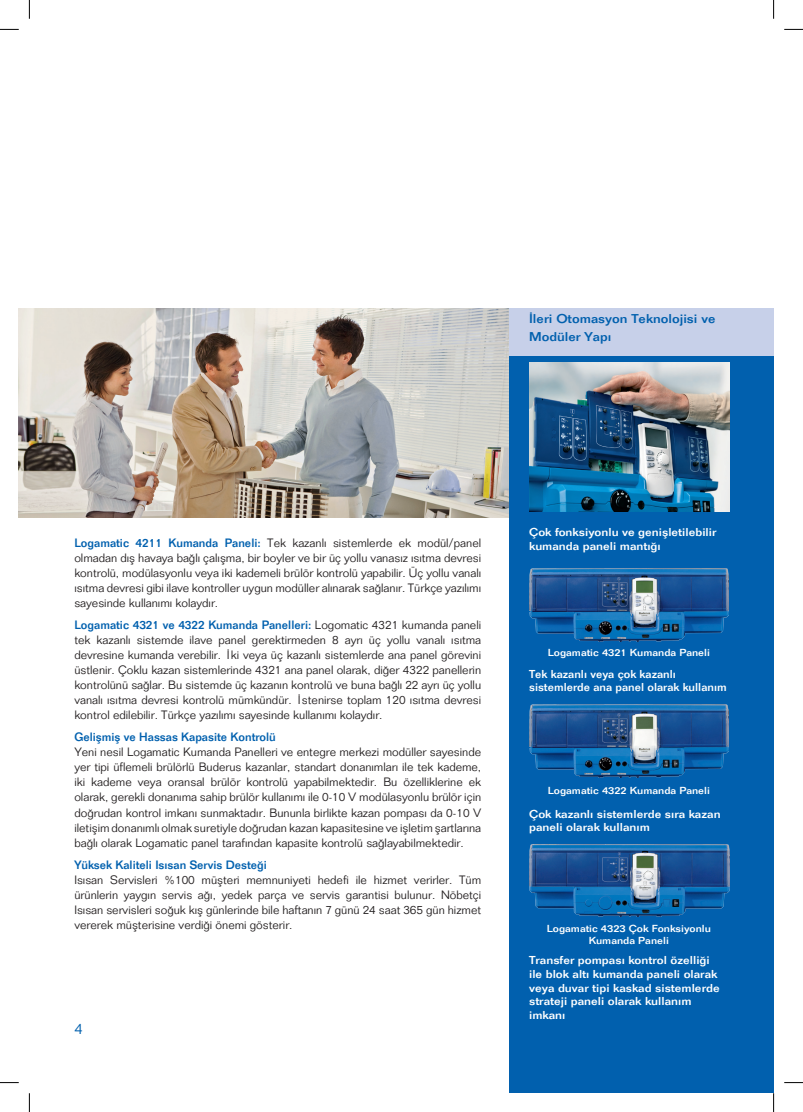
<style>
.page{position:relative;width:803px;height:1112px;background:#fff}
.page>*{position:absolute;margin:0;border:0;box-sizing:border-box;transform-origin:0 0}
.t1{font:300 15px "Folio";color:#0160ae}
.Table_body{font:500 12.5px/17.5px "Folio";color:#0160ae;scale:1.11 1}
.t2{font:300 11.88px/15px "Folio";color:#231f20;text-align:justify}
.t3{font:500 11.88px "Folio";color:#0160ae}
.Table_body-2{font:500 11.25px/13.8px "Folio";color:#fff;scale:1.11 1}
.Table_body-3{font:500 11.25px/13.8px "Folio";color:#fff;scale:1.05 1}
.Table_body-4{font:500 10px/12.5px "Folio";color:#fff;text-align:center;scale:1.11 1}
.s1{font-weight:500;color:#0160ae}
</style>
<div class="page">
<div style="left:509px;top:356px;width:264px;height:736px;background:#0160ae"></div>
<div style="left:509px;top:308px;width:264px;height:48px;background:#c7d0e9"></div>
<img style="left:529px;top:362px;width:200px;height:150px">
<img style="left:19px;top:308px;width:490px;height:209px">
<img style="left:529px;top:568px;width:199px;height:73px">
<img style="left:529px;top:704px;width:199px;height:73px">
<img style="left:529px;top:844px;width:200px;height:72px">
<svg style="left:0;top:29px;width:19px;height:1px"></svg>
<svg style="left:784px;top:29px;width:19px;height:1px"></svg>
<svg style="left:0;top:1082px;width:19px;height:1px"></svg>
<svg style="left:784px;top:1082px;width:19px;height:1px"></svg>
<svg style="left:29px;top:0;width:1px;height:19px"></svg>
<svg style="left:29px;top:1093px;width:1px;height:18px"></svg>
<svg style="left:773px;top:0;width:1px;height:19px"></svg>
<svg style="left:773px;top:1092px;width:1px;height:19px"></svg>
<p class="Table_body" style="left:529px;top:310px;width:169px">İleri Otomasyon Teknolojisi ve<br>Modüler Yapı</p>
<p class="t2" style="left:74px;top:535px;width:408px"><span class="s1">Logamatic 4211 Kumanda Paneli:</span> Tek kazanlı sistemlerde ek modül/panel olmadan dış havaya bağlı çalışma, bir boyler ve bir üç yollu vanasız ısıtma devresi kontrolü, modülasyonlu veya iki kademeli brülör kontrolü yapabilir. Üç yollu vanalı ısıtma devresi gibi ilave kontroller uygun modüller alınarak sağlanır. Türkçe yazılımı sayesinde kullanımı kolaydır.</p>
<p class="t2" style="left:74px;top:617px;width:408px"><span class="s1">Logamatic 4321 ve 4322 Kumanda Panelleri:</span> Logomatic 4321 kumanda paneli tek kazanlı sistemde ilave panel gerektirmeden 8 ayrı üç yollu vanalı ısıtma devresine kumanda verebilir. İki veya üç kazanlı sistemlerde ana panel görevini üstlenir. Çoklu kazan sistemlerinde 4321 ana panel olarak, diğer 4322 panellerin kontrolünü sağlar. Bu sistemde üç kazanın kontrolü ve buna bağlı 22 ayrı üç yollu vanalı ısıtma devresi kontrolü mümkündür. İstenirse toplam 120 ısıtma devresi kontrol edilebilir. Türkçe yazılımı sayesinde kullanımı kolaydır.</p>
<p class="t3" style="left:74px;top:730px;width:203px">Gelişmiş ve Hassas Kapasite Kontrolü</p>
<p class="t2" style="left:74px;top:744px;width:408px">Yeni nesil Logamatic Kumanda Panelleri ve entegre merkezi modüller sayesinde yer tipi üflemeli brülörlü Buderus kazanlar, standart donanımları ile tek kademe, iki kademe veya oransal brülör kontrolü yapabilmektedir. Bu özelliklerine ek olarak, gerekli donanıma sahip brülör kullanımı ile 0-10 V modülasyonlu brülör için doğrudan kontrol imkanı sunmaktadır. Bununla birlikte kazan pompası da 0-10 V iletişim donanımlı olmak suretiyle doğrudan kazan kapasitesine ve işletim şartlarına bağlı olarak Logamatic panel tarafından kapasite kontrolü sağlayabilmektedir.</p>
<p class="t3" style="left:74px;top:857px;width:194px">Yüksek Kaliteli Isısan Servis Desteği</p>
<p class="t2" style="left:74px;top:871px;width:408px">Isısan Servisleri %100 müşteri memnuniyeti hedefi ile hizmet verirler. Tüm ürünlerin yaygın servis ağı, yedek parça ve servis garantisi bulunur. Nöbetçi Isısan servisleri soğuk kış günlerinde bile haftanın 7 günü 24 saat 365 gün hizmet vererek müşterisine verdiği önemi gösterir.</p>
<p class="t1" style="left:74px;top:1019px;width:10px">4</p>
<p class="Table_body-2" style="left:529px;top:525px;width:170px">Çok fonksiyonlu ve genişletilebilir kumanda paneli mantığı</p>
<p class="Table_body-4" style="left:548px;top:646px;width:148px">Logamatic 4321 Kumanda Paneli</p>
<p class="Table_body-3" style="left:529px;top:666px;width:190px">Tek kazanlı veya çok kazanlı sistemlerde ana panel olarak kullanım</p>
<p class="Table_body-4" style="left:548px;top:784px;width:148px">Logamatic 4322 Kumanda Paneli</p>
<p class="Table_body-2" style="left:529px;top:806px;width:174px">Çok kazanlı sistemlerde sıra kazan paneli olarak kullanım</p>
<p class="Table_body-4" style="left:547px;top:921px;width:150px">Logamatic 4323 Çok Fonksiyonlu<br>Kumanda Paneli</p>
<p class="Table_body-2" style="left:529px;top:952px;width:173px">Transfer pompası kontrol özelliği ile blok altı kumanda paneli olarak veya duvar tipi kaskad sistemlerde strateji paneli olarak kullanım imkanı</p>
</div>
